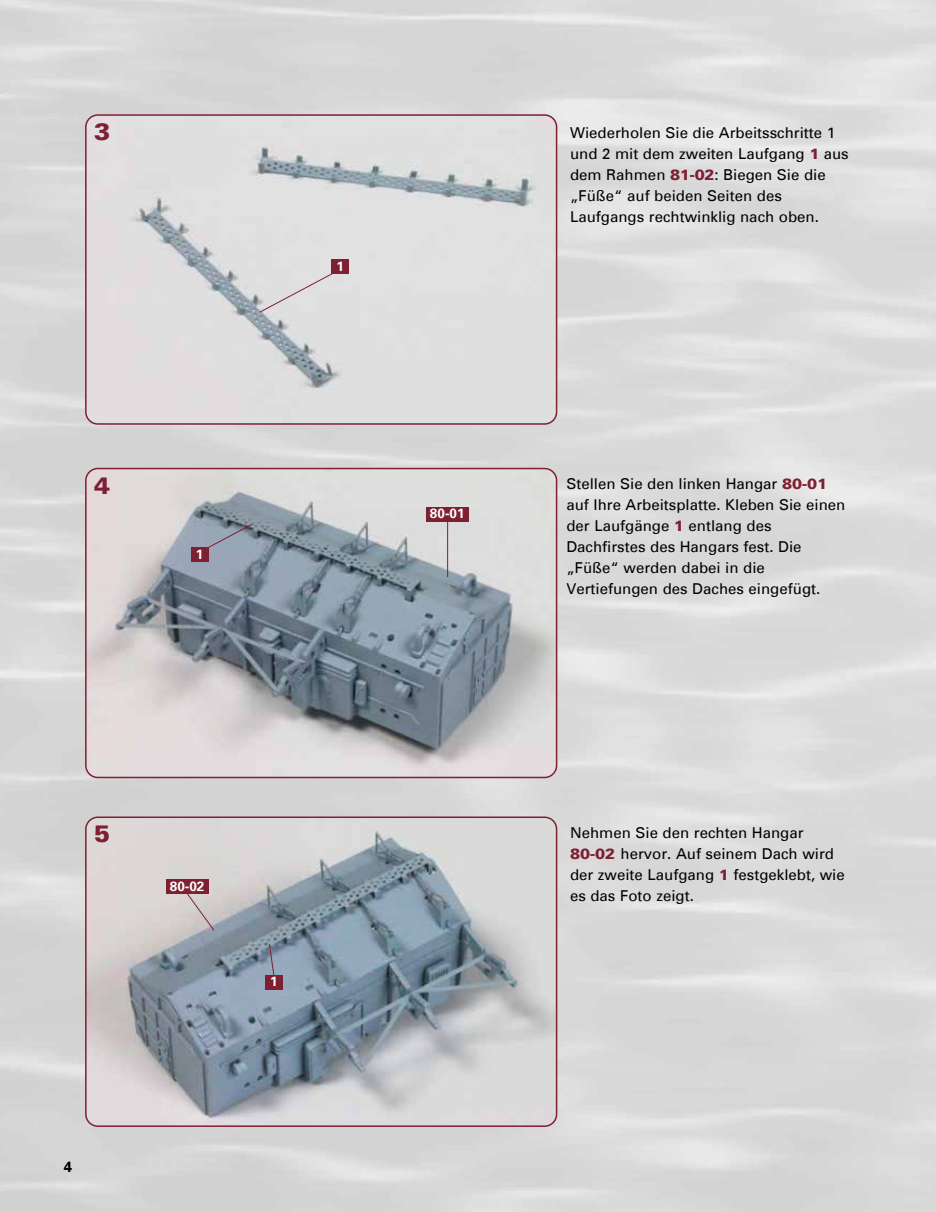
<style>
.page{position:relative;width:936px;height:1212px;background:#fff}
.page>*{position:absolute;margin:0;border:0;box-sizing:border-box;transform-origin:0 0}
.t1{font:900 24px "Univers";color:#7e1f32}
.t2{font:15px/21px "Univers";color:#000}
.t3{font:700 15px "Univers";color:#000}
.t4{font:700 13.5px "Univers";color:#fff}
.s1{font-weight:900;color:#7e1f32}
</style>
<div class="page">
<img style="left:85px;top:114px;width:472px;height:311px">
<div style="left:85px;top:114px;width:472px;height:311px;border:2px solid #7e1f32;border-radius:12px"></div>
<img style="left:85px;top:468px;width:472px;height:310px">
<div style="left:85px;top:468px;width:472px;height:310px;border:2px solid #7e1f32;border-radius:12px"></div>
<img style="left:85px;top:816px;width:472px;height:311px">
<div style="left:85px;top:816px;width:472px;height:311px;border:2px solid #7e1f32;border-radius:12px"></div>
<hr style="left:447px;top:508px;width:1px;height:69px;background:#7e1f32">
<div style="left:426px;top:507px;width:42px;height:15px;background:#7e1f32"></div>
<div style="left:259px;top:266px;width:87px;height:47px;background:#dfdfdf"></div>
<div style="left:332px;top:259px;width:17px;height:15px;background:#7e1f32"></div>
<svg style="left:202px;top:523px;width:51px;height:28px"></svg>
<div style="left:191px;top:547px;width:17px;height:15px;background:#7e1f32"></div>
<svg style="left:186px;top:892px;width:29px;height:39px"></svg>
<div style="left:166px;top:879px;width:42px;height:15px;background:#7e1f32"></div>
<svg style="left:268px;top:943px;width:7px;height:32px"></svg>
<div style="left:265px;top:975px;width:17px;height:14px;background:#7e1f32"></div>
<h1 class="t1" style="left:94px;top:121px;width:18px">3</h1>
<h1 class="t1" style="left:94px;top:474px;width:18px">4</h1>
<p class="t4" style="left:196px;top:548px;width:9px">1</p>
<p class="t4" style="left:336px;top:261px;width:9px">1</p>
<p class="t4" style="left:430px;top:508px;width:36px">80-01</p>
<h1 class="t1" style="left:94px;top:823px;width:18px">5</h1>
<p class="t4" style="left:170px;top:880px;width:36px">80-02</p>
<p class="t4" style="left:270px;top:976px;width:9px">1</p>
<p class="t3" style="left:64px;top:1160px;width:10px">4</p>
<p class="t2" style="left:570px;top:123px;width:280px">Wiederholen Sie die Arbeitsschritte 1 und 2 mit dem zweiten Laufgang <span class="s1">1</span> aus dem Rahmen <span class="s1">81-02</span>: Biegen Sie die „Füße“ auf beiden Seiten des Laufgangs rechtwinklig nach oben.</p>
<p class="t2" style="left:566px;top:474px;width:280px">Stellen Sie den linken Hangar <span class="s1">80-01 </span>auf Ihre Arbeitsplatte. Kleben Sie einen der Laufgänge <span class="s1">1</span> entlang des Dachfirstes des Hangars fest. Die „Füße“ werden dabei in die Vertiefungen des Daches eingefügt.</p>
<p class="t2" style="left:570px;top:823px;width:276px">Nehmen Sie den rechten Hangar<br><span class="s1">80-02</span> hervor. Auf seinem Dach wird der zweite Laufgang <span class="s1">1</span> festgeklebt, wie es das Foto zeigt.</p>
</div>
